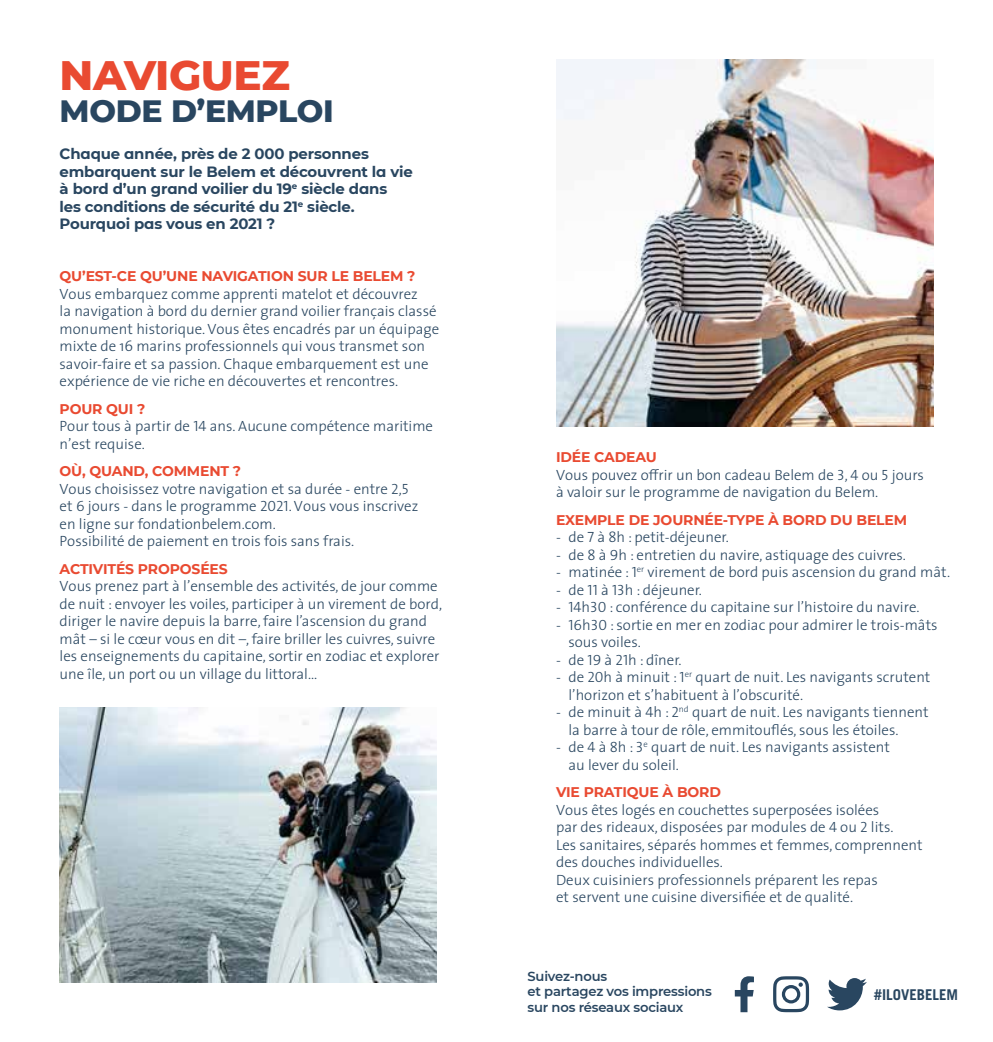
<style>
.page{position:relative;width:993px;height:1042px;background:#fff}
.page>*{position:absolute;margin:0;border:0;box-sizing:border-box;transform-origin:0 0}
.t1{font:800 42px "Montserrat";letter-spacing:-.01em;color:#e94a31}
.t2{font:800 31.5px "Montserrat";letter-spacing:-.01em;color:#294660}
.t3{font:300 14.88px/17.5px "The Sans";color:#294660}
.t4{font:700 14.88px/17.5px "Montserrat";letter-spacing:-.01em;color:#294660}
.t5{font:700 14.88px "Trade Gothic";color:#294660}
.t6{font:700 14px "Montserrat";letter-spacing:-.01em;color:#e94a31}
.t7{font:600 13.12px/15.8px "Montserrat";letter-spacing:-.015em;color:#294660}
.s1{font-family:"The Sans Light Caps";font-weight:400}
</style>
<div class="page">
<img style="left:60px;top:707px;width:377px;height:275px">
<img style="left:556px;top:60px;width:377px;height:366px">
<svg style="left:734px;top:976px;width:19px;height:36px"></svg>
<svg style="left:827px;top:978px;width:39px;height:32px"></svg>
<svg style="left:773px;top:976px;width:35px;height:36px"></svg>
<h1 class="t1" style="left:60px;top:45px;width:232px">NAVIGUEZ</h1>
<h2 class="t2" style="left:60px;top:87px;width:276px">MODE D’EMPLOI</h2>
<p class="t4" style="left:60px;top:144px;width:355px">Chaque année, près de 2 000 personnes embarquent sur le Belem et découvrent la vie à bord d’un grand voilier du 19<sup>e</sup> siècle dans<br>les conditions de sécurité du 21<sup>e</sup> siècle.<br>Pourquoi pas vous en 2021 ?</p>
<p class="t6" style="left:60px;top:266px;width:357px">QU’EST-CE QU’UNE NAVIGATION SUR LE BELEM ?</p>
<p class="t3" style="left:60px;top:285px;width:381px">Vous embarquez comme apprenti matelot et découvrez<br>la navigation à bord du dernier grand voilier français classé monument historique. Vous êtes encadrés par un équipage mixte de 16 marins professionnels qui vous transmet son savoir-faire et sa passion. Chaque embarquement est une expérience de vie riche en découvertes et rencontres.</p>
<p class="t6" style="left:60px;top:399px;width:87px">POUR QUI ?</p>
<p class="t3" style="left:60px;top:417px;width:375px">Pour tous à partir de <span class="s1">14</span> ans. Aucune compétence maritime n’est requise.</p>
<p class="t6" style="left:60px;top:461px;width:183px">OÙ, QUAND, COMMENT ?</p>
<p class="t3" style="left:60px;top:479px;width:360px">Vous choisissez votre navigation et sa durée - entre <span class="s1">2,5 </span>et <span class="s1">6</span> jours - dans le programme <span class="s1">2021</span>. Vous vous inscrivez en ligne sur fondationbelem.com.<br>Possibilité de paiement en trois fois sans frais.</p>
<p class="t6" style="left:60px;top:559px;width:170px">ACTIVITÉS PROPOSÉES</p>
<p class="t3" style="left:60px;top:577px;width:384px">Vous prenez part à l’ensemble des activités, de jour comme de nuit : envoyer les voiles, participer à un virement de bord, diriger le navire depuis la barre, faire l’ascension du grand mât – si le cœur vous en dit –, faire briller les cuivres, suivre les enseignements du capitaine, sortir en zodiac et explorer une île, un port ou un village du littoral…</p>
<p class="t6" style="left:556px;top:447px;width:102px">IDÉE CADEAU</p>
<p class="t3" style="left:556px;top:465px;width:369px">Vous pouvez offrir un bon cadeau Belem de <span class="s1">3, 4</span> ou <span class="s1">5</span> jours à valoir sur le programme de navigation du Belem.</p>
<p class="t6" style="left:556px;top:510px;width:352px">EXEMPLE DE JOURNÉE-TYPE À BORD DU BELEM</p>
<p class="t3" style="left:556px;top:528px;width:174px">- de <span class="s1">7</span> à 8h : petit-déjeuner.</p>
<p class="t3" style="left:556px;top:545px;width:351px">- de 8 à <span class="s1">9</span>h : entretien du navire, astiquage des cuivres.</p>
<p class="t3" style="left:556px;top:563px;width:395px">- matinée : <span class="s1">1</span><sup>er</sup> virement de bord puis ascension du grand mât.</p>
<p class="t3" style="left:556px;top:580px;width:147px">- de <span class="s1">11</span> à <span class="s1">13</span>h : déjeuner.</p>
<p class="t3" style="left:556px;top:598px;width:365px">- <span class="s1">14</span>h<span class="s1">30</span> : conférence du capitaine sur l’histoire du navire.</p>
<p class="t3" style="left:568px;top:615px;width:370px;text-indent:-12px">- <span class="s1">16</span>h<span class="s1">30</span> : sortie en mer en zodiac pour admirer le trois-mâts sous voiles.</p>
<p class="t3" style="left:556px;top:650px;width:127px">- de <span class="s1">19</span> à <span class="s1">21</span>h : dîner.</p>
<p class="t3" style="left:568px;top:668px;width:363px;text-indent:-12px">- de <span class="s1">20</span>h à minuit : <span class="s1">1</span><sup>er</sup> quart de nuit. Les navigants scrutent l’horizon et s’habituent à l’obscurité.</p>
<p class="t3" style="left:568px;top:703px;width:361px;text-indent:-12px">- de minuit à <span class="s1">4</span>h : <span class="s1">2</span><sup>nd</sup> quart de nuit. Les navigants tiennent la barre à tour de rôle, emmitouflés, sous les étoiles.</p>
<p class="t3" style="left:568px;top:738px;width:323px;text-indent:-12px">- de <span class="s1">4</span> à <span class="s1">8</span>h : <span class="s1">3</span><sup>e</sup> quart de nuit. Les navigants assistent au lever du soleil.</p>
<p class="t6" style="left:556px;top:782px;width:166px">VIE PRATIQUE À BORD</p>
<p class="t3" style="left:556px;top:800px;width:368px">Vous êtes logés en couchettes superposées isolées<br>par des rideaux, disposées par modules de <span class="s1">4</span> ou <span class="s1">2</span> lits.<br>Les sanitaires, séparés hommes et femmes, comprennent des douches individuelles.<br>Deux cuisiniers professionnels préparent les repas<br>et servent une cuisine diversifiée et de qualité.</p>
<p class="t7" style="left:527px;top:967px;width:186px">Suivez-nous<br>et partagez vos impressions sur nos réseaux sociaux</p>
<p class="t5" style="left:873px;top:985px;width:86px">#ILOVEBELEM</p>
</div>
